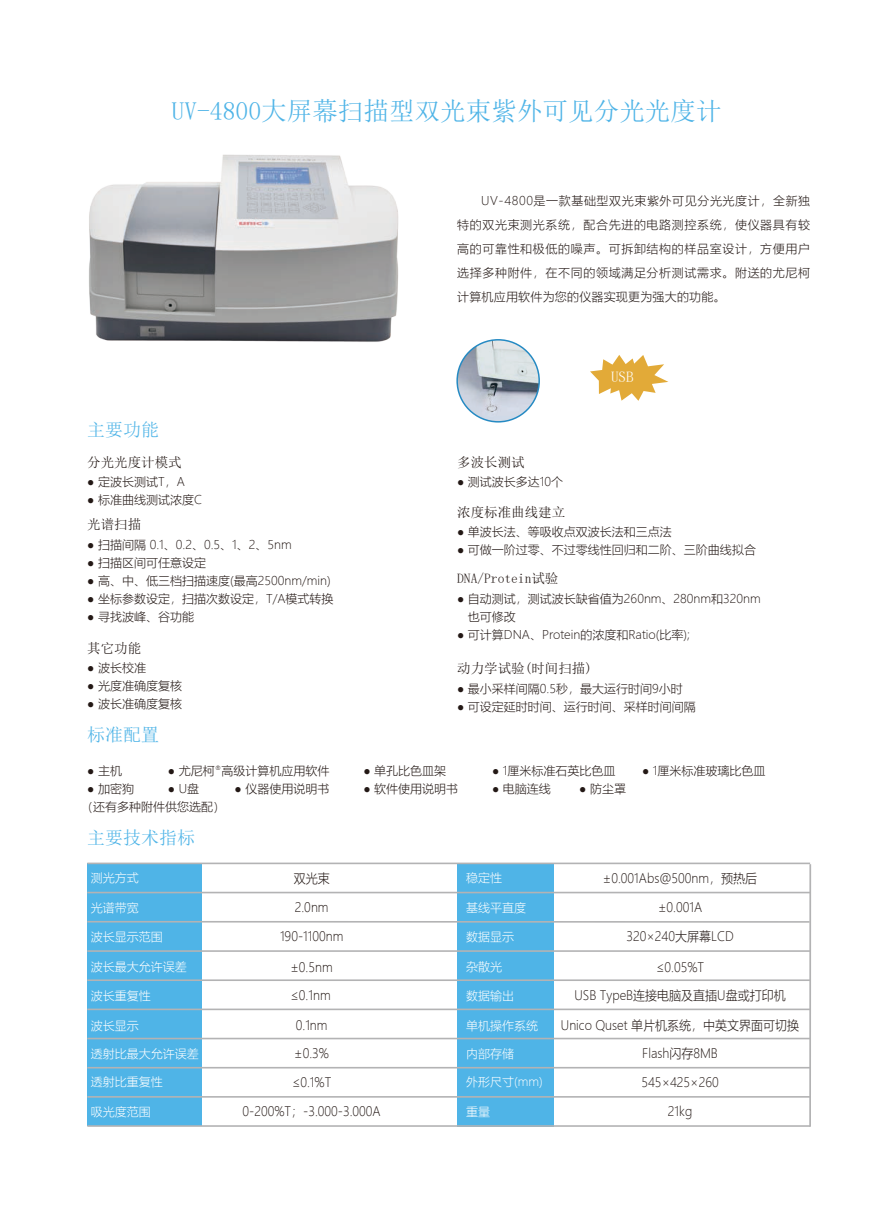
<style>
.page{position:relative;width:893px;height:1212px;background:#fff}
.page>*{position:absolute;margin:0;border:0;box-sizing:border-box;transform-origin:0 0}
.t1{font:25.65px "FZLTTHJW GB1 0";color:#4fb4e7}
.t2{font:18px "FZLTCHK GBK1 0";color:#4fb4e7}
.t3{font:15px "FZLTCHK GBK1 0";color:#fff}
.t4{font:13.5px "FZLTZHK GBK1 0";color:#231815}
.t5{font:300 13.05px/27.9px "Microsoft Ya Hei";color:#231815;scale:.92 1}
.t6{font:300 12px/24px "Microsoft Ya Hei";color:#231815;text-align:justify}
.t7{font:300 12px "Microsoft Ya Hei";color:#fff}
</style>
<div class="page">
<img style="left:458px;top:340px;width:81px;height:81px">
<div style="left:456px;top:339px;width:84px;height:84px;border:2px solid #258ac3;border-radius:50%"></div>
<svg style="left:590px;top:355px;width:78px;height:46px"></svg>
<img style="left:89px;top:154px;width:310px;height:188px">
<div style="left:457px;top:863px;width:96px;height:264px;background:#4fb4e7"></div>
<div style="left:87px;top:863px;width:115px;height:263px;background:#4fb4e7"></div>
<hr style="left:809px;top:864px;width:2px;height:263px;background:#b3b3b4">
<hr style="left:87px;top:892px;width:723px;height:1px;background:#b3b3b4">
<hr style="left:87px;top:921px;width:723px;height:2px;background:#b3b3b4">
<hr style="left:87px;top:862px;width:723px;height:2px;background:#b3b3b4">
<hr style="left:87px;top:950px;width:723px;height:2px;background:#b3b3b4">
<hr style="left:87px;top:979px;width:723px;height:2px;background:#b3b3b4">
<hr style="left:87px;top:1008px;width:723px;height:2px;background:#b3b3b4">
<hr style="left:87px;top:1038px;width:723px;height:1px;background:#b3b3b4">
<hr style="left:87px;top:1067px;width:723px;height:1px;background:#b3b3b4">
<hr style="left:87px;top:1125px;width:723px;height:2px;background:#b3b3b4">
<hr style="left:87px;top:1096px;width:723px;height:2px;background:#b3b3b4">
<h1 class="t1" style="left:172px;top:98px;width:552px">UV-4800大屏幕扫描型双光束紫外可见分光光度计</h1>
<p class="t6" style="left:457px;top:188px;width:355px;text-indent:24px">UV-4800是一款基础型双光束紫外可见分光光度计，全新独特的双光束测光系统，配合先进的电路测控系统，使仪器具有较高的可靠性和极低的噪声。可拆卸结构的样品室设计，方便用户选择多种附件，在不同的领域满足分析测试需求。附送的尤尼柯计算机应用软件为您的仪器实现更为强大的功能。</p>
<h2 class="t2" style="left:87px;top:421px;width:74px">主要功能</h2>
<p class="t4" style="left:87px;top:455px;width:96px">分光光度计模式</p>
<p class="t6" style="left:87px;top:469px;width:99px">● 定波长测试T，A</p>
<p class="t6" style="left:87px;top:487px;width:116px">● 标准曲线测试浓度C</p>
<p class="t6" style="left:87px;top:532px;width:206px">● 扫描间隔 0.1、0.2、0.5、1、2、5nm</p>
<p class="t6" style="left:87px;top:550px;width:120px">● 扫描区间可任意设定</p>
<p class="t6" style="left:87px;top:568px;width:245px">● 高、中、低三档扫描速度(最高2500nm/min)</p>
<p class="t6" style="left:87px;top:586px;width:248px">● 坐标参数设定，扫描次数设定，T/A模式转换</p>
<p class="t6" style="left:87px;top:604px;width:108px">● 寻找波峰、谷功能</p>
<p class="t4" style="left:87px;top:518px;width:55px">光谱扫描</p>
<p class="t4" style="left:87px;top:641px;width:56px">其它功能</p>
<p class="t6" style="left:87px;top:655px;width:60px">● 波长校准</p>
<p class="t6" style="left:87px;top:673px;width:96px">● 光度准确度复核</p>
<p class="t6" style="left:87px;top:691px;width:96px">● 波长准确度复核</p>
<h2 class="t2" style="left:87px;top:726px;width:74px">标准配置</h2>
<p class="t4" style="left:457px;top:455px;width:69px">多波长测试</p>
<p class="t3" style="left:611px;top:369px;width:24px">USB</p>
<p class="t6" style="left:457px;top:469px;width:108px">● 测试波长多达10个</p>
<p class="t6" style="left:457px;top:519px;width:216px">● 单波长法、等吸收点双波长法和三点法</p>
<p class="t6" style="left:457px;top:537px;width:300px">● 可做一阶过零、不过零线性回归和二阶、三阶曲线拟合</p>
<p class="t4" style="left:457px;top:505px;width:109px">浓度标准曲线建立</p>
<p class="t4" style="left:457px;top:572px;width:103px">DNA/Protein试验</p>
<p class="t6" style="left:468px;top:589px;width:294px;line-height:18px;text-indent:-11px">● 自动测试，测试波长缺省值为260nm、280nm和320nm也可修改</p>
<p class="t6" style="left:457px;top:622px;width:234px">● 可计算DNA、Protein的浓度和Ratio(比率);</p>
<p class="t4" style="left:457px;top:661px;width:136px">动力学试验(时间扫描)</p>
<p class="t6" style="left:457px;top:676px;width:227px">● 最小采样间隔0.5秒，最大运行时间9小时</p>
<p class="t6" style="left:457px;top:694px;width:240px">● 可设定延时时间、运行时间、采样时间间隔</p>
<p class="t6" style="left:87px;top:758px;width:36px">● 主机</p>
<p class="t6" style="left:168px;top:758px;width:163px">● 尤尼柯<sup>®</sup>高级计算机应用软件</p>
<p class="t6" style="left:363px;top:758px;width:84px">● 单孔比色皿架</p>
<p class="t6" style="left:492px;top:758px;width:125px">● 1厘米标准石英比色皿</p>
<p class="t6" style="left:642px;top:758px;width:125px">● 1厘米标准玻璃比色皿</p>
<p class="t6" style="left:87px;top:776px;width:48px">● 加密狗</p>
<p class="t6" style="left:168px;top:776px;width:33px">● U盘</p>
<p class="t6" style="left:235px;top:776px;width:96px">● 仪器使用说明书</p>
<p class="t6" style="left:363px;top:776px;width:96px">● 软件使用说明书</p>
<p class="t6" style="left:492px;top:776px;width:60px">● 电脑连线</p>
<p class="t6" style="left:579px;top:776px;width:48px">● 防尘罩</p>
<p class="t6" style="left:81px;top:794px;width:145px">（还有多种附件供您选配）</p>
<h2 class="t2" style="left:87px;top:828px;width:110px">主要技术指标</h2>
<p class="t5" style="left:294px;top:864px;width:41px">双光束</p>
<p class="t5" style="left:295px;top:893px;width:38px">2.0nm</p>
<p class="t5" style="left:280px;top:922px;width:70px">190-1100nm</p>
<p class="t5" style="left:291px;top:953px;width:47px">±0.5nm</p>
<p class="t5" style="left:291px;top:981px;width:45px">≤0.1nm</p>
<p class="t5" style="left:294px;top:1011px;width:39px">0.1nm ±0.3%</p>
<p class="t5" style="left:603px;top:864px;width:169px">±0.001Abs@500nm，预热后</p>
<p class="t5" style="left:658px;top:893px;width:49px">±0.001A</p>
<p class="t7" style="left:466px;top:870px;width:37px">稳定性</p>
<p class="t7" style="left:91px;top:870px;width:50px">测光方式</p>
<p class="t7" style="left:91px;top:900px;width:50px">光谱带宽</p>
<p class="t7" style="left:466px;top:900px;width:61px">基线平直度</p>
<p class="t7" style="left:91px;top:928px;width:74px">波长显示范围</p>
<p class="t5" style="left:626px;top:922px;width:118px">320×240大屏幕LCD</p>
<p class="t7" style="left:466px;top:928px;width:49px">数据显示</p>
<p class="t7" style="left:466px;top:959px;width:37px">杂散光</p>
<p class="t7" style="left:466px;top:988px;width:49px">数据输出</p>
<p class="t7" style="left:91px;top:959px;width:98px">波长最大允许误差</p>
<p class="t7" style="left:91px;top:988px;width:62px">波长重复性</p>
<p class="t7" style="left:91px;top:1017px;width:50px">波长显示</p>
<p class="t7" style="left:91px;top:1045px;width:110px">透射比最大允许误差</p>
<p class="t5" style="left:656px;top:953px;width:54px">≤0.05%T</p>
<p class="t5" style="left:574px;top:981px;width:231px">USB TypeB连接电脑及直插U盘或打印机</p>
<p class="t5" style="left:561px;top:1011px;width:260px">Unico Quset 单片机系统，中英文界面可切换</p>
<p class="t7" style="left:466px;top:1017px;width:73px">单机操作系统</p>
<p class="t7" style="left:466px;top:1045px;width:49px">内部存储</p>
<p class="t5" style="left:642px;top:1039px;width:84px">Flash闪存8MB</p>
<p class="t7" style="left:91px;top:1074px;width:73px">透射比重复性</p>
<p class="t7" style="left:91px;top:1103px;width:61px">吸光度范围</p>
<p class="t7" style="left:466px;top:1103px;width:25px">重量</p>
<p class="t7" style="left:466px;top:1074px;width:78px">外形尺寸(mm)</p>
<p class="t5" style="left:292px;top:1067px;width:44px">≤0.1%T</p>
<p class="t5" style="left:243px;top:1097px;width:152px">0-200%T；-3.000-3.000A</p>
<p class="t5" style="left:641px;top:1067px;width:86px">545×425×260</p>
<p class="t5" style="left:668px;top:1097px;width:28px">21kg</p>
</div>
